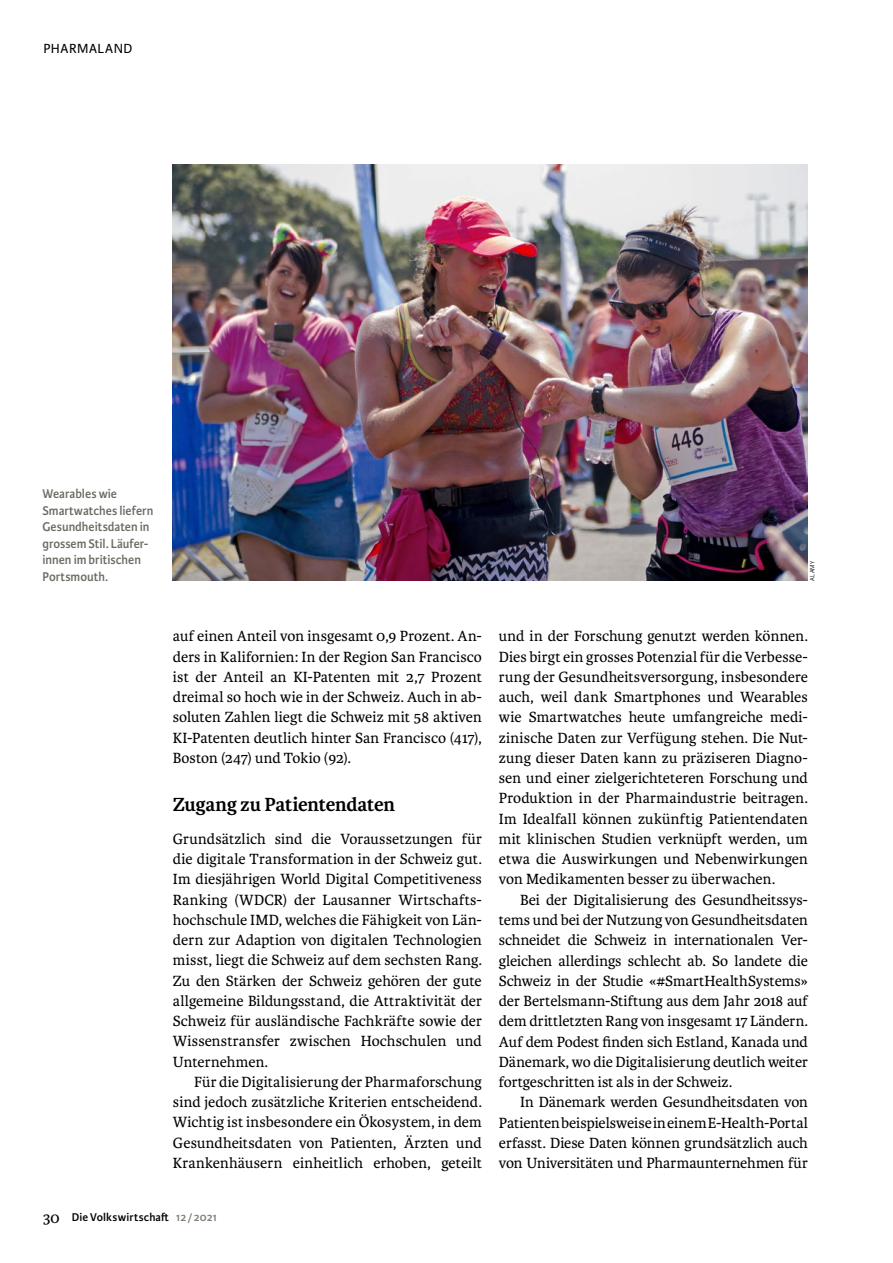
<style>
.page{position:relative;width:893px;height:1263px;background:#fff}
.page>*{position:absolute;margin:0;border:0;box-sizing:border-box;transform-origin:0 0}
.t1{font:700 20.25px "Karmina";letter-spacing:-.01em;color:#000}
.t2{font:15.75px/20.2px "Karmina";color:#000;text-align:justify}
.t3{font:14.1px "Karmina Sans";letter-spacing:.04em;color:#000}
.t4{font:600 13.5px/16.5px "Karmina Sans";color:#6d6a63;scale:.95 1}
.t5{font:600 12px "Karmina Sans";letter-spacing:.01em;color:#000}
.t6{font:300 6.75px "Karmina Sans";letter-spacing:.015em;color:#000}
.s1{font-family:"Karmina";font-weight:400;font-size:16.5px}
.s2{color:#81807a}
</style>
<div class="page">
<img style="left:173px;top:164px;width:635px;height:416px">
<p class="t3" style="left:43px;top:41px;width:91px">PHARMALAND</p>
<p class="t4" style="left:43px;top:486px;width:118px">Wearables wie<br>Smartwatches liefern<br>Gesundheitsdaten in grossem Stil. Läufer&shy;innen im britischen<br>Portsmouth.</p>
<p class="t6" style="left:809px;top:581px;width:21px;rotate:-90deg">ALAMY</p>
<p class="t2" style="left:173px;top:626px;width:311px">auf einen Anteil von insgesamt 0,9 Prozent. An&shy;ders in Kalifornien: In der Region San Francisco ist der Anteil an KI-Patenten mit 2,7 Prozent dreimal so hoch wie in der Schweiz. Auch in ab&shy;soluten Zahlen liegt die Schweiz mit 58 aktiven KI-Patenten deutlich hinter San Francisco (417), Boston (247) und Tokio (92).</p>
<p class="t1" style="left:173px;top:793px;width:224px">Zugang zu Patientendaten</p>
<p class="t2" style="left:173px;top:829px;width:311px">Grundsätzlich sind die Voraussetzungen für die digitale Transformation in der Schweiz gut.<br>Im diesjährigen World Digital Competitiveness Ranking (WDCR) der Lausanner Wirtschafts&shy;hochschule IMD, welches die Fähigkeit von Län&shy;dern zur Adaption von digitalen Technologien misst, liegt die Schweiz auf dem sechsten Rang.<br>Zu den Stärken der Schweiz gehören der gute allgemeine Bildungsstand, die Attraktivität der Schweiz für ausländische Fachkräfte sowie der Wissenstransfer zwischen Hochschulen und Unternehmen.</p>
<p class="t2" style="left:173px;top:1072px;width:311px;text-indent:21px">Für die Digitalisierung der Pharmaforschung sind jedoch zusätzliche Kriterien entscheidend.<br>Wichtig ist insbesondere ein Ökosystem, in dem Gesundheitsdaten von Patienten, Ärzten und Krankenhäusern einheitlich erhoben, geteilt</p>
<p class="t5" style="left:43px;top:1210px;width:176px"><span class="s1">30</span> Die Volkswirtschaft <span class="s2">12/2021</span></p>
<p class="t2" style="left:499px;top:626px;width:311px">und in der Forschung genutzt werden können.<br>Dies birgt ein grosses Potenzial für die Verbesse&shy;rung der Gesundheitsversorgung, insbesondere auch, weil dank Smartphones und Wearables wie Smartwatches heute umfangreiche medi&shy;zinische Daten zur Verfügung stehen. Die Nut&shy;zung dieser Daten kann zu präziseren Diagno&shy;sen und einer zielgerichteteren Forschung und Produktion in der Pharmaindustrie beitragen.<br>Im Idealfall können zukünftig Patientendaten mit klinischen Studien verknüpft werden, um etwa die Auswirkungen und Nebenwirkungen von Medikamenten besser zu überwachen.</p>
<p class="t2" style="left:499px;top:890px;width:311px;text-indent:21px">Bei der Digitalisierung des Gesundheitssys&shy;tems und bei der Nutzung von Gesundheitsdaten schneidet die Schweiz in internationalen Ver&shy;gleichen allerdings schlecht ab. So landete die Schweiz in der Studie «#SmartHealthSystems» der Bertelsmann-Stiftung aus dem Jahr 2018 auf dem drittletzten Rang von insgesamt 17 Ländern.<br>Auf dem Podest finden sich Estland, Kanada und Dänemark, wo die Digitalisierung deutlich weiter fortgeschritten ist als in der Schweiz.</p>
<p class="t2" style="left:499px;top:1092px;width:310px;text-indent:21px">In Dänemark werden Gesundheitsdaten von Patienten beispielsweise in einem E-Health-Portal erfasst. Diese Daten können grundsätzlich auch von Universitäten und Pharmaunternehmen für</p>
</div>
